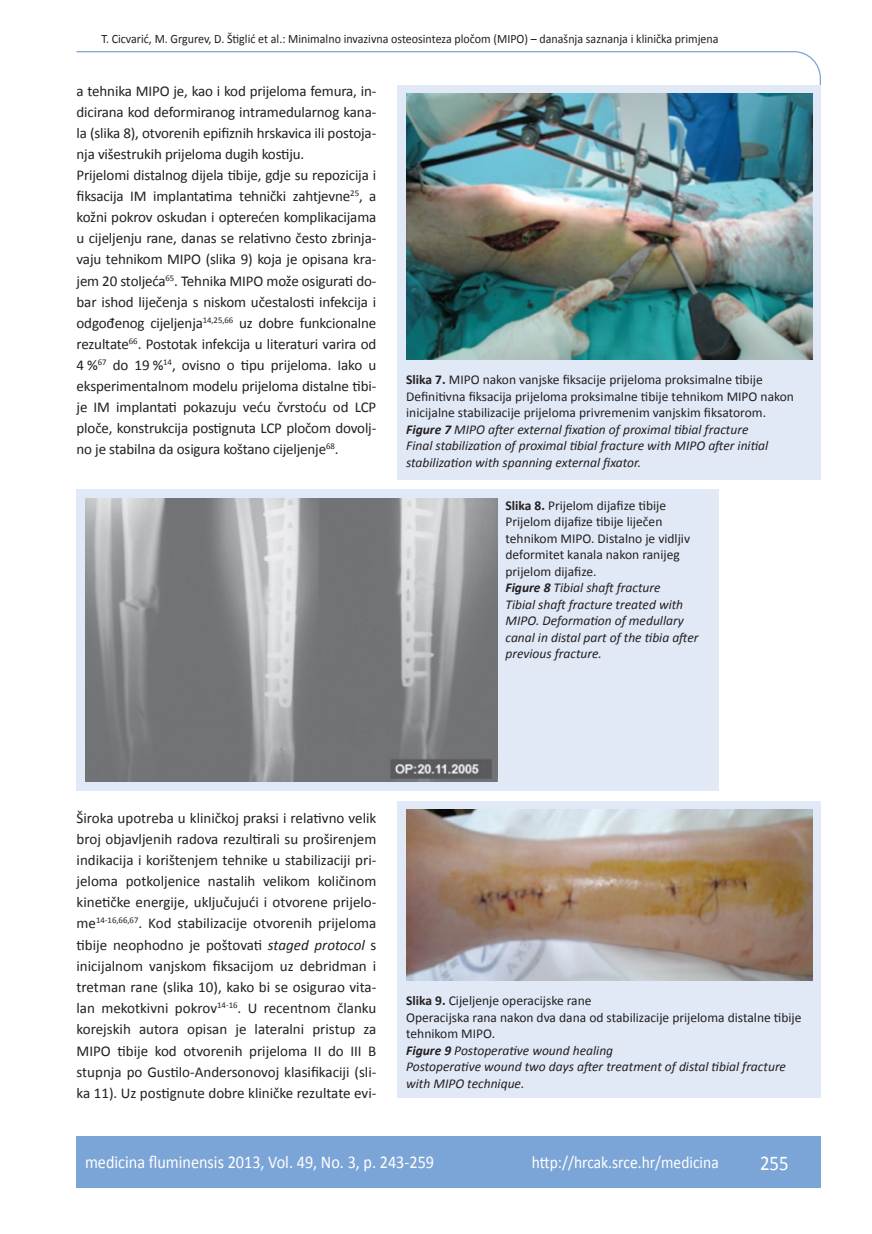
<style>
.page{position:relative;width:872px;height:1234px;background:#fff}
.page>*{position:absolute;margin:0;border:0;box-sizing:border-box;transform-origin:0 0}
.t1{font:21px "Calibri";color:#fff;scale:.9 1}
.t2{font:18px "Calibri";color:#fff;scale:.9 1}
.t3{font:17.25px "Calibri";color:#fff;scale:.9 1}
.t4{font:15px/21px "Calibri";letter-spacing:-.01em;color:#231f20}
.t5{font:13.5px/16.5px "Calibri";color:#231f20}
.t6{font:italic 13.5px/16.5px "Calibri";color:#231f20}
.t7{font:12.75px "Calibri";color:#231f20;scale:.94 1}
.s1{font-weight:700}
.s2{font-weight:700;font-style:italic}
.s3{font-style:italic}
.s4{font-weight:700;font-style:normal}
.s5{font-style:normal}
</style>
<div class="page">
<svg style="left:76px;top:51px;width:745px;height:275px"></svg>
<div style="left:77px;top:1135px;width:744px;height:51px;background:#7ca5d7"></div>
<div style="left:398px;top:85px;width:423px;height:394px;background:#e1e9f6"></div>
<img style="left:406px;top:94px;width:406px;height:265px">
<div style="left:77px;top:489px;width:642px;height:302px;background:#e1e9f6"></div>
<img style="left:85px;top:498px;width:412px;height:283px">
<div style="left:398px;top:801px;width:422px;height:296px;background:#e1e9f6"></div>
<img style="left:406px;top:809px;width:406px;height:170px">
<p class="t7" style="left:101px;top:30px;width:658px">T. Cicvarić, M. Grgurev, D. Štiglić et al.: Minimalno invazivna osteosinteza pločom (MIPO) – današnja saznanja i klinička primjena</p>
<p class="t4" style="left:77px;top:80px;width:301px">a tehnika MIPO je, kao i kod prijeloma femura, in&shy;dicirana kod deformiranog intramedularnog kana&shy;la (slika 8), otvorenih epifiznih hrskavica ili postoja&shy;nja višestrukih prijeloma dugih kostiju.<br>Prijelomi distalnog dijela tibije, gdje su repozicija i fiksacija IM implantatima tehnički zahtjevne<sup>25</sup>, a kožni pokrov oskudan i opterećen komplikacijama u cijeljenju rane, danas se relativno često zbrinja&shy;vaju tehnikom MIPO (slika 9) koja je opisana kra&shy;jem 20 stoljeća<sup>65</sup>. Tehnika MIPO može osigurati do&shy;bar ishod liječenja s niskom učestalosti infekcija i odgođenog cijeljenja<sup>14,25,66</sup> uz dobre funkcionalne rezultate<sup>66</sup>. Postotak infekcija u literaturi varira od 4 %<sup>67</sup> do 19 %<sup>14</sup>, ovisno o tipu prijeloma. Iako u eksperimentalnom modelu prijeloma distalne tibi&shy;je IM implantati pokazuju veću čvrstoću od LCP ploče, konstrukcija postignuta LCP pločom dovolj&shy;no je stabilna da osigura koštano cijeljenje<sup>68</sup>.</p>
<p class="t5" style="left:406px;top:371px;width:389px"><span class="s1">Slika 7.</span> MIPO nakon vanjske fiksacije prijeloma proksimalne tibije Definitivna fiksacija prijeloma proksimalne tibije tehnikom MIPO nakon inicijalne stabilizacije prijeloma privremenim vanjskim fiksatorom.<br><span class="s2">Figure 7</span> <span class="s3">MIPO after external fixation of proximal tibial fracture<br>Final stabilization of proximal tibial fracture with MIPO after initial stabilization with spanning external fixator.</span></p>
<p class="t5" style="left:505px;top:496px;width:194px"><span class="s1">Slika 8.</span> Prijelom dijafize tibije<br>Prijelom dijafize tibije liječen tehnikom MIPO. Distalno je vidljiv deformitet kanala nakon ranijeg prijelom dijafize.<br><span class="s2">Figure 8</span> <span class="s3">Tibial shaft fracture<br>Tibial shaft fracture treated with<br>MIPO. Deformation of medullary canal in distal part of the tibia after previous fracture.</span></p>
<p class="t4" style="left:77px;top:806px;width:301px;text-align:justify">Široka upotreba u kliničkoj praksi i relativno velik broj objavljenih radova rezultirali su proširenjem indikacija i korištenjem tehnike u stabilizaciji pri&shy;jeloma potkoljenice nastalih velikom količinom kinetičke energije, uključujući i otvorene prijelo&shy;me<sup>14-16,66,67</sup>. Kod stabilizacije otvorenih prijeloma tibije neophodno je poštovati <span class="s3">staged protocol</span> s inicijalnom vanjskom fiksacijom uz debridman i tretman rane (slika 10), kako bi se osigurao vita&shy;lan mekotkivni pokrov<sup>14-16</sup>. U recentnom članku korejskih autora opisan je lateralni pristup za MIPO tibije kod otvorenih prijeloma II do III B stupnja po Gustilo-Andersonovoj klasifikaciji (sli&shy;ka 11). Uz postignute dobre kliničke rezultate evi-</p>
<p class="t6" style="left:406px;top:991px;width:397px"><span class="s4">Slika 9.</span> <span class="s5">Cijeljenje operacijske rane<br>Operacijska rana nakon dva dana od stabilizacije prijeloma distalne tibije tehnikom MIPO.<br></span><span class="s1">Figure 9</span> Postoperative wound healing<br>Postoperative wound two days after treatment of distal tibial fracture with MIPO technique.</p>
<p class="t2" style="left:85px;top:1150px;width:389px">medicina fluminensis 2013, Vol. 49, No. 3, p. 243-259</p>
<p class="t3" style="left:532px;top:1151px;width:209px">http://hrcak.srce.hr/medicina</p>
<h1 class="t1" style="left:760px;top:1149px;width:33px">255</h1>
</div>
